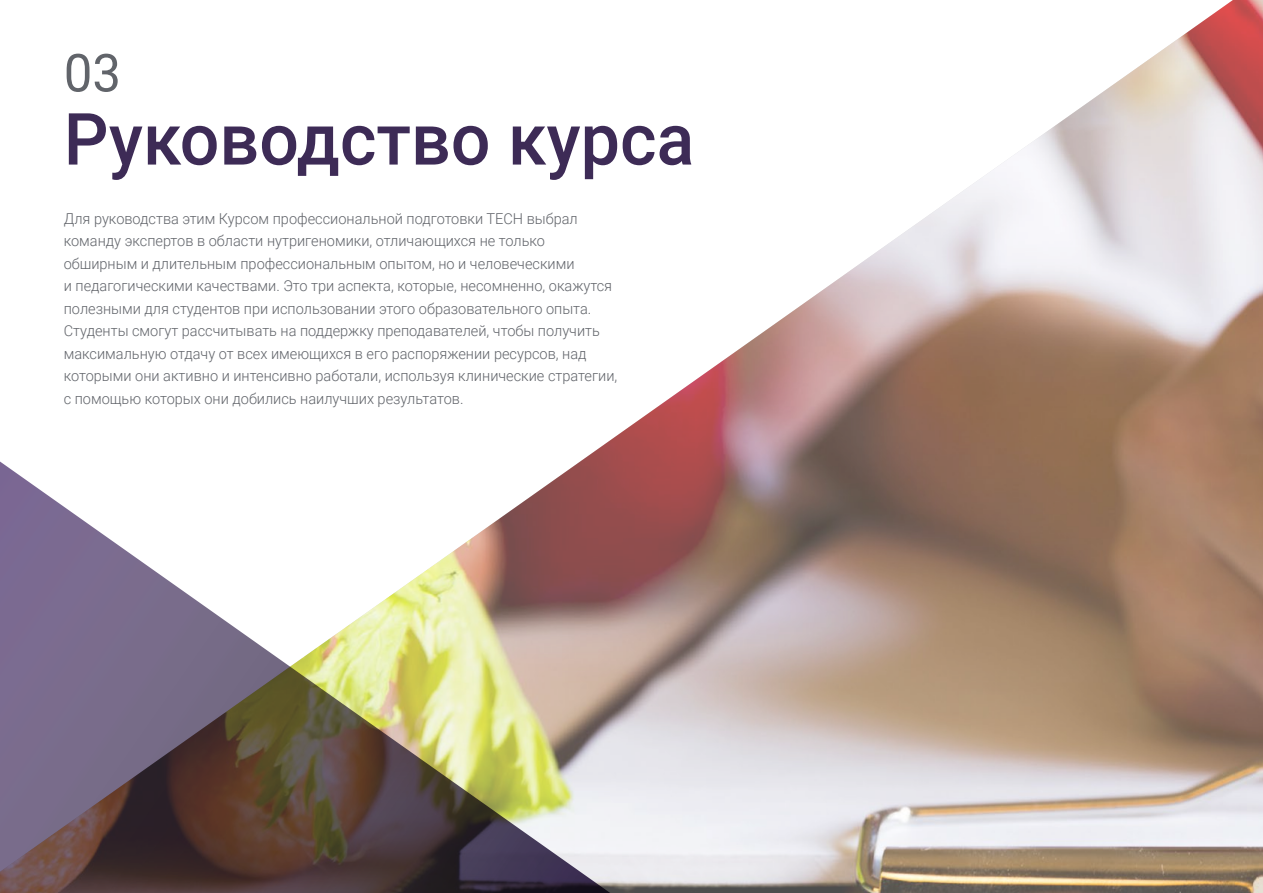
<style>
.page{position:relative;width:1263px;height:893px;background:#fff}
.page>*{position:absolute;margin:0;border:0;box-sizing:border-box;transform-origin:0 0}
.t1{font:500 72px "Roboto";color:#3d2b56}
.t2{font:52.5px "Roboto";color:#61646a}
.t3{font:300 15px/22.5px "Roboto";color:#61646a}
</style>
<div class="page">
<img style="left:602px;top:0;width:661px;height:893px">
<svg style="left:0;top:446px;width:640px;height:447px"></svg>
<h2 class="t2" style="left:64px;top:36px;width:59px">03</h2>
<h1 class="t1" style="left:64px;top:89px;width:632px">Руководство курса</h1>
<p class="t3" style="left:64px;top:207px;width:555px">Для руководства этим Курсом профессиональной подготовки TECH выбрал команду экспертов в области нутригеномики, отличающихся не только обширным и длительным профессиональным опытом, но и человеческими<br>и педагогическими качествами. Это три аспекта, которые, несомненно, окажутся полезными для студентов при использовании этого образовательного опыта.<br>Студенты смогут рассчитывать на поддержку преподавателей, чтобы получить максимальную отдачу от всех имеющихся в его распоряжении ресурсов, над которыми они активно и интенсивно работали, используя клинические стратегии, с помощью которых они добились наилучших результатов.</p>
</div>
